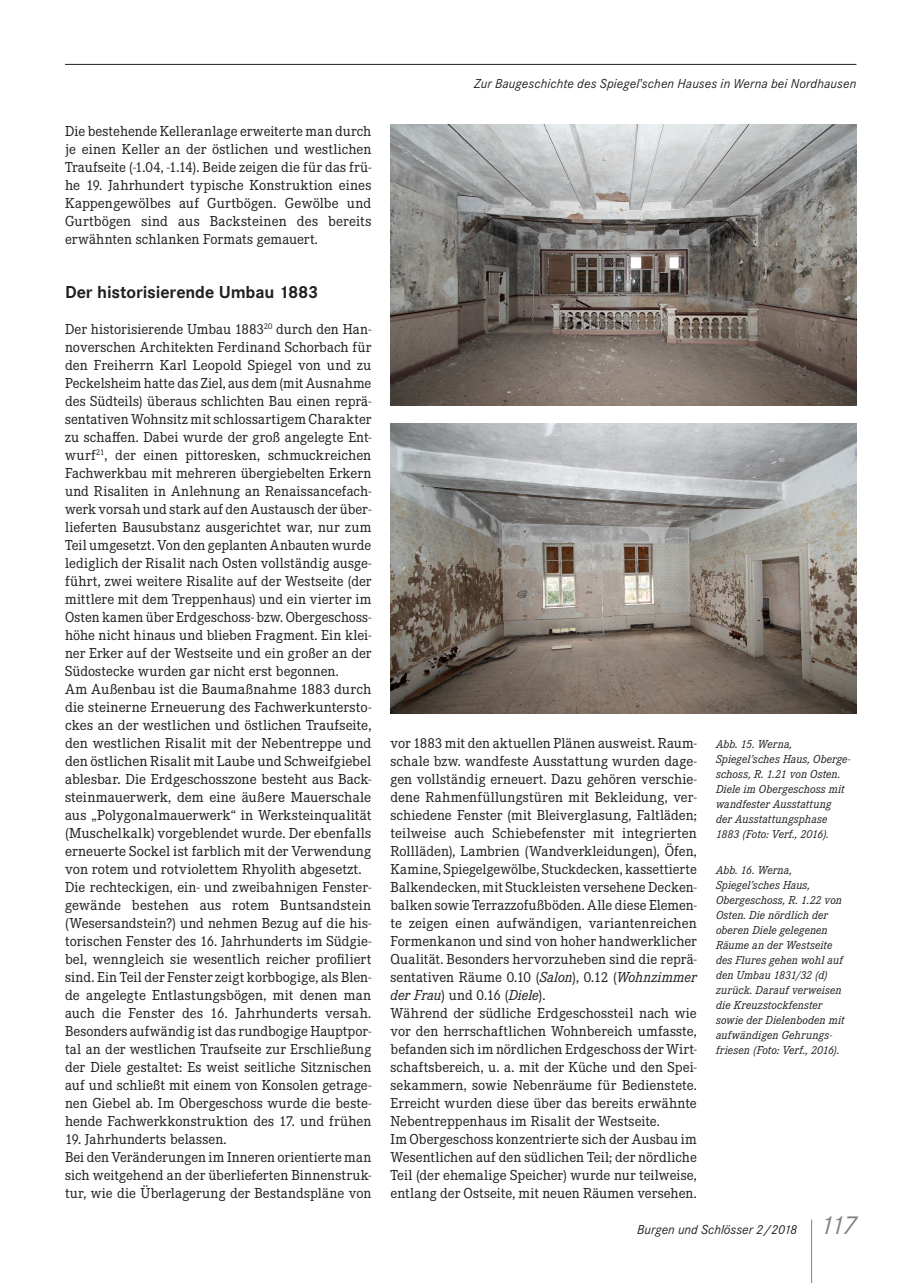
<style>
.page{position:relative;width:913px;height:1283px;background:#fff}
.page>*{position:absolute;margin:0;border:0;box-sizing:border-box;transform-origin:0 0}
.t1{font:700 18px "Corporate S";letter-spacing:-.005em;color:#231f20}
.t2{font:15px/18px "Corporate E";color:#231f20}
.t3{font:italic 13.5px "Corporate S";letter-spacing:.005em;color:#231f20}
.t4{font:italic 12px/15px "Corporate E";letter-spacing:.005em;color:#231f20}
.s1{font-family:"Corporate E";font-style:normal}
.s2{font-style:italic}
.s3{font-size:27px;color:#808285}
</style>
<div class="page">
<hr style="left:811px;top:1219px;width:1px;height:63px;background:#808285">
<hr style="left:65px;top:64px;width:791px;height:1px;background:#231f20">
<img style="left:390px;top:125px;width:466px;height:280px">
<img style="left:390px;top:423px;width:466px;height:290px">
<p class="t2" style="left:65px;top:122px;width:308px;text-align:justify">Die bestehende Kelleranlage erweiterte man durch je einen Keller an der östlichen und westlichen Traufseite (-1.04, -1.14). Beide zeigen die für das frü&shy;he 19. Jahrhundert typische Konstruktion eines Kappengewölbes auf Gurtbögen. Gewölbe und Gurtbögen sind aus Backsteinen des bereits erwähnten schlanken Formats gemauert.</p>
<p class="t1" style="left:65px;top:281px;width:255px">Der historisierende Umbau 1883</p>
<p class="t2" style="left:65px;top:320px;width:308px">Der historisierende Umbau 1883<sup>20</sup> durch den Han&shy;noverschen Architekten Ferdinand Schorbach für den Freiherrn Karl Leopold Spiegel von und zu Peckelsheim hatte das Ziel, aus dem (mit Ausnahme des Südteils) überaus schlichten Bau einen reprä&shy;sentativen Wohnsitz mit schlossartigem Charakter zu schaffen. Dabei wurde der groß angelegte Ent&shy;wurf<sup>21</sup>, der einen pittoresken, schmuckreichen Fachwerkbau mit mehreren übergiebelten Erkern und Risaliten in Anlehnung an Renaissancefach&shy;werk vorsah und stark auf den Austausch der über&shy;lieferten Bausubstanz ausgerichtet war, nur zum Teil umgesetzt. Von den geplanten Anbauten wurde lediglich der Risalit nach Osten vollständig ausge&shy;führt, zwei weitere Risalite auf der Westseite (der mittlere mit dem Treppenhaus) und ein vierter im Osten kamen über Erdgeschoss- bzw. Obergeschoss&shy;höhe nicht hinaus und blieben Fragment. Ein klei&shy;ner Erker auf der Westseite und ein großer an der Südostecke wurden gar nicht erst begonnen.<br>Am Außenbau ist die Baumaßnahme 1883 durch die steinerne Erneuerung des Fachwerkuntersto&shy;ckes an der westlichen und östlichen Traufseite, den westlichen Risalit mit der Nebentreppe und den östlichen Risalit mit Laube und Schweifgiebel ablesbar. Die Erdgeschosszone besteht aus Back&shy;steinmauerwerk, dem eine äußere Mauerschale aus „Polygonalmauerwerk“ in Werksteinqualität (Muschelkalk) vorgeblendet wurde. Der ebenfalls erneuerte Sockel ist farblich mit der Verwendung von rotem und rotviolettem Rhyolith abgesetzt.<br>Die rechteckigen, ein- und zweibahnigen Fenster&shy;gewände bestehen aus rotem Buntsandstein (Wesersandstein?) und nehmen Bezug auf die his&shy;torischen Fenster des 16. Jahrhunderts im Südgie&shy;bel, wenngleich sie wesentlich reicher profiliert sind. Ein Teil der Fenster zeigt korbbogige, als Blen&shy;de angelegte Entlastungsbögen, mit denen man auch die Fenster des 16. Jahrhunderts versah.<br>Besonders aufwändig ist das rundbogige Hauptpor&shy;tal an der westlichen Traufseite zur Erschließung der Diele gestaltet: Es weist seitliche Sitznischen auf und schließt mit einem von Konsolen getrage&shy;nen Giebel ab. Im Obergeschoss wurde die beste&shy;hende Fachwerkkonstruktion des 17. und frühen</p>
<p class="t2" style="left:65px;top:1130px;width:308px">19. Jahrhunderts belassen.<br>Bei den Veränderungen im Inneren orientierte man sich weitgehend an der überlieferten Binnenstruk&shy;tur, wie die Überlagerung der Bestandspläne von</p>
<p class="t3" style="left:474px;top:76px;width:384px">Zur Baugeschichte des Spiegel<span class="s1">ʼ</span>schen Hauses in Werna bei Nordhausen</p>
<p class="t2" style="left:390px;top:734px;width:308px">vor 1883 mit den aktuellen Plänen ausweist. Raum&shy;schale bzw. wandfeste Ausstattung wurden dage&shy;gen vollständig erneuert. Dazu gehören verschie&shy;dene Rahmenfüllungstüren mit Bekleidung, ver&shy;schiedene Fenster (mit Bleiverglasung, Faltläden; teilweise auch Schiebefenster mit integrierten Rollläden), Lambrien (Wandverkleidungen), Öfen, Kamine, Spiegelgewölbe, Stuckdecken, kassettierte Balkendecken, mit Stuckleisten versehene Decken&shy;balken sowie Terrazzofußböden. Alle diese Elemen&shy;te zeigen einen aufwändigen, variantenreichen Formenkanon und sind von hoher handwerklicher Qualität. Besonders hervorzuheben sind die reprä&shy;sentativen Räume 0.10 (<span class="s2">Salon</span>), 0.12 (<span class="s2">Wohnzimmer der Frau</span>) und 0.16 (<span class="s2">Diele</span>).<br>Während der südliche Erdgeschossteil nach wie vor den herrschaftlichen Wohnbereich umfasste, befanden sich im nördlichen Erdgeschoss der Wirt&shy;schaftsbereich, u. a. mit der Küche und den Spei&shy;sekammern, sowie Nebenräume für Bedienstete.<br>Erreicht wurden diese über das bereits erwähnte Nebentreppenhaus im Risalit der Westseite.<br>Im Obergeschoss konzentrierte sich der Ausbau im Wesentlichen auf den südlichen Teil; der nördliche Teil (der ehemalige Speicher) wurde nur teilweise, entlang der Ostseite, mit neuen Räumen versehen.</p>
<p class="t4" style="left:716px;top:737px;width:136px">Abb. 15. Werna,<br>Spiegel’sches Haus, Oberge&shy;schoss, R. 1.21 von Osten.<br>Diele im Obergeschoss mit wandfester Ausstattung der Ausstattungsphase<br>1883 (Foto: Verf., 2016).</p>
<p class="t4" style="left:716px;top:863px;width:130px">Abb. 16. Werna,<br>Spiegel’sches Haus,<br>Obergeschoss, R. 1.22 von<br>Osten. Die nördlich der oberen Diele gelegenen<br>Räume an der Westseite des Flures gehen wohl auf den Umbau 1831/32 (d) zurück. Darauf verweisen die Kreuzstockfenster sowie der Dielenboden mit aufwändigen Gehrungs&shy;friesen (Foto: Verf., 2016).</p>
<p class="t3" style="left:637px;top:1222px;width:220px">Burgen und Schlösser 2/2018 <span class="s3">117</span></p>
</div>
